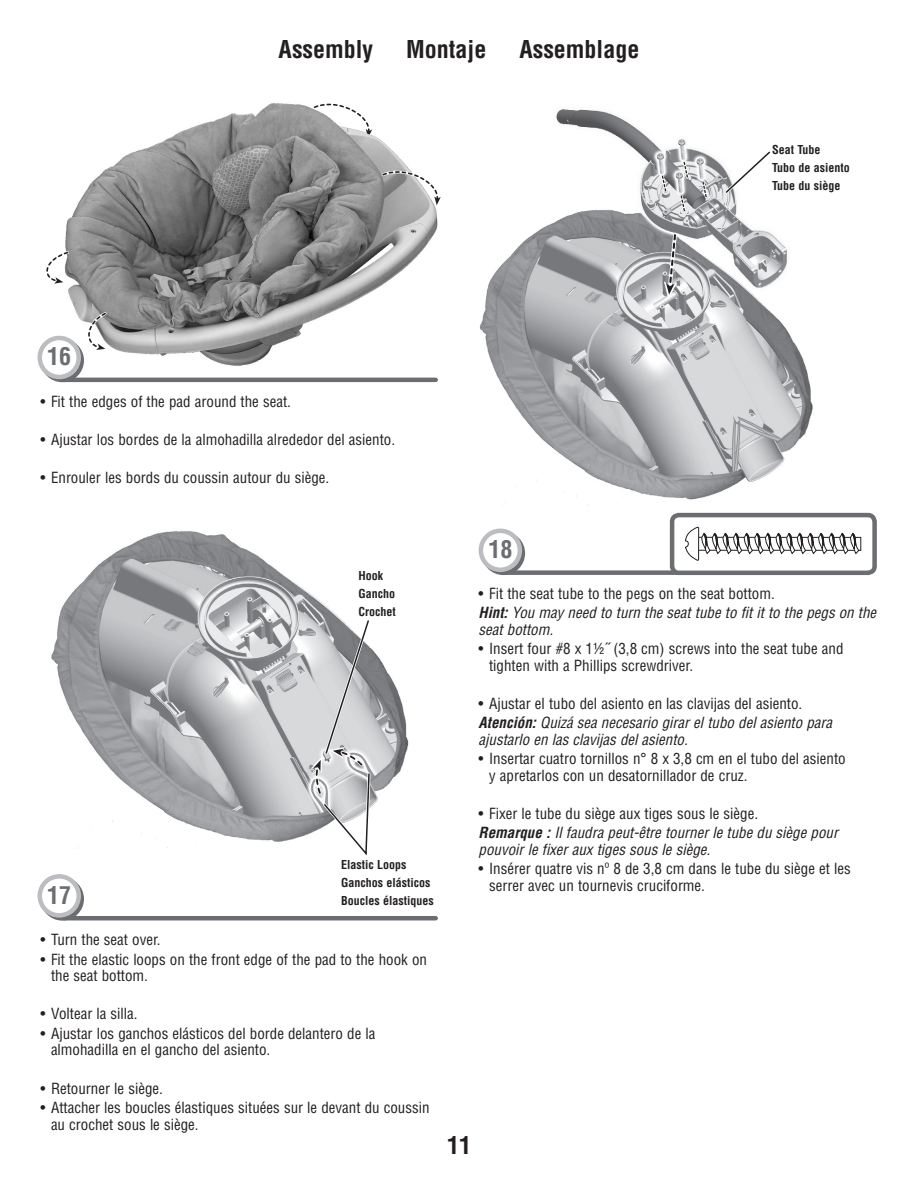
<style>
.page{position:relative;width:918px;height:1188px;background:#fff}
.page>*{position:absolute;margin:0;border:0;box-sizing:border-box;transform-origin:0 0}
.t1{font:700 condensed 24px "Helvetica LT Std";color:#231f20}
.t2{font:700 condensed 24px "Helvetica LT Std";color:#6c6d70}
.t3{font:condensed 15px/16.5px "Helvetica LT Std";color:#231f20}
.t4{font:italic condensed 15px/19.5px "Helvetica LT Std";color:#231f20}
.t5{font:700 condensed 12px/18px "Helvetica LT Std";color:#231f20}
.s1{font-style:normal}
.s2{font-weight:700}
.s3{font-weight:700;font-style:italic}
.s4{font-style:italic}
</style>
<div class="page">
<div style="left:505px;top:570px;width:354px;height:5px;background:#6c6d70"></div>
<svg style="left:484px;top:534px;width:39px;height:39px"></svg>
<div style="left:482px;top:532px;width:43px;height:43px;border:4px solid #6c6d70;border-radius:50%"></div>
<div style="left:481px;top:531px;width:39px;height:39px;background:#fff;border-radius:50%"></div>
<div style="left:479px;top:529px;width:43px;height:43px;border:4px solid #bcbdc0;border-radius:50%"></div>
<div style="left:670px;top:513px;width:207px;height:62px;border:4px solid #6c6d70;border-radius:7px"></div>
<img style="left:479px;top:109px;width:334px;height:397px">
<svg style="left:664px;top:231px;width:15px;height:68px"></svg>
<svg style="left:681px;top:159px;width:9px;height:22px"></svg>
<svg style="left:659px;top:173px;width:10px;height:22px"></svg>
<svg style="left:700px;top:179px;width:9px;height:21px"></svg>
<svg style="left:678px;top:193px;width:10px;height:21px"></svg>
<svg style="left:631px;top:349px;width:14px;height:16px"></svg>
<svg style="left:711px;top:302px;width:15px;height:5px"></svg>
<svg style="left:732px;top:417px;width:49px;height:55px;background:#bebfc2"></svg>
<svg style="left:685px;top:527px;width:174px;height:48px"></svg>
<svg style="left:722px;top:148px;width:52px;height:48px"></svg>
<img style="left:60px;top:103px;width:378px;height:266px">
<svg style="left:311px;top:103px;width:63px;height:38px"></svg>
<svg style="left:379px;top:165px;width:62px;height:44px"></svg>
<svg style="left:84px;top:310px;width:25px;height:41px"></svg>
<svg style="left:46px;top:249px;width:25px;height:36px"></svg>
<img style="left:51px;top:531px;width:358px;height:318px">
<svg style="left:213px;top:681px;width:15px;height:17px"></svg>
<hr style="left:64px;top:378px;width:372px;height:4px;background:#6c6d70">
<svg style="left:43px;top:341px;width:39px;height:39px"></svg>
<div style="left:40px;top:339px;width:44px;height:43px;border:4px solid #6c6d70;border-radius:50%"></div>
<div style="left:40px;top:338px;width:39px;height:39px;background:#fff;border-radius:50%"></div>
<div style="left:38px;top:336px;width:43px;height:43px;border:4px solid #bcbdc0;border-radius:50%"></div>
<hr style="left:64px;top:916px;width:372px;height:4px;background:#6c6d70">
<svg style="left:43px;top:879px;width:39px;height:39px"></svg>
<div style="left:40px;top:877px;width:44px;height:44px;border:4px solid #6c6d70;border-radius:50%"></div>
<div style="left:40px;top:876px;width:39px;height:39px;background:#fff;border-radius:50%"></div>
<div style="left:38px;top:874px;width:43px;height:44px;border:4px solid #bcbdc0;border-radius:50%"></div>
<svg style="left:299px;top:617px;width:78px;height:239px"></svg>
<h1 class="t2" style="left:47px;top:348px;width:25px">16</h1>
<h1 class="t1" style="left:279px;top:41px;width:96px">Assembly</h1>
<h1 class="t1" style="left:406px;top:41px;width:82px">Montaje</h1>
<h1 class="t1" style="left:519px;top:41px;width:121px">Assemblage</h1>
<p class="t3" style="left:40px;top:395px;width:252px">• Fit the edges of the pad around the seat.</p>
<p class="t3" style="left:40px;top:433px;width:356px">• Ajustar los bordes de la almohadilla alrededor del asiento.</p>
<p class="t3" style="left:40px;top:471px;width:290px">• Enrouler les bords du coussin autour du siège.</p>
<p class="t5" style="left:772px;top:142px;width:79px">Seat Tube<br>Tubo de asiento<br>Tube du siège</p>
<h1 class="t2" style="left:47px;top:886px;width:25px">17</h1>
<p class="t5" style="left:358px;top:567px;width:39px">Hook<br>Gancho<br>Crochet</p>
<p class="t5" style="left:341px;top:857px;width:94px">Elastic Loops<br>Ganchos elásticos<br>Boucles élastiques</p>
<p class="t3" style="left:40px;top:933px;width:122px">• Turn the seat over.</p>
<p class="t3" style="left:51px;top:952px;width:378px;text-indent:-10px">• Fit the elastic loops on the front edge of the pad to the hook on the seat bottom.</p>
<p class="t3" style="left:40px;top:1007px;width:99px">• Voltear la silla.</p>
<p class="t3" style="left:51px;top:1027px;width:326px;text-indent:-10px">• Ajustar los ganchos elásticos del borde delantero de la almohadilla en el gancho del asiento.</p>
<p class="t3" style="left:40px;top:1081px;width:124px">• Retourner le siège.</p>
<p class="t3" style="left:51px;top:1101px;width:380px;text-indent:-10px">• Attacher les boucles élastiques situées sur le devant du coussin au crochet sous le siège.</p>
<h1 class="t2" style="left:488px;top:541px;width:25px">18</h1>
<p class="t4" style="left:479px;top:585px;width:399px"><span class="s1">• Fit the seat tube to the pegs on the seat bottom.<br></span><span class="s2">Hint:</span> You may need to turn the seat tube to fit it to the pegs on the</p>
<p class="t4" style="left:479px;top:621px;width:76px">seat bottom.</p>
<p class="t3" style="left:489px;top:642px;width:356px;text-indent:-10px">• Insert four #8 x 1½˝ (3,8 cm) screws into the seat tube and tighten with a Phillips screwdriver.</p>
<p class="t3" style="left:479px;top:695px;width:355px;line-height:19.5px">• Ajustar el tubo del asiento en las clavijas del asiento.<br><span class="s3">Atención:</span> <span class="s4">Quizá sea necesario girar el tubo del asiento para</span></p>
<p class="t4" style="left:479px;top:731px;width:211px">ajustarlo en las clavijas del asiento.</p>
<p class="t3" style="left:489px;top:752px;width:358px;text-indent:-10px">• Insertar cuatro tornillos n° 8 x 3,8 cm en el tubo del asiento y apretarlos con un desatornillador de cruz.</p>
<p class="t4" style="left:479px;top:805px;width:361px"><span class="s1">• Fixer le tube du siège aux tiges sous le siège.<br></span><span class="s2">Remarque :</span> Il faudra peut-être tourner le tube du siège pour</p>
<p class="t4" style="left:479px;top:841px;width:233px">pouvoir le fixer aux tiges sous le siège.</p>
<p class="t3" style="left:489px;top:862px;width:363px;text-indent:-10px">• Insérer quatre vis nº 8 de 3,8 cm dans le tube du siège et les serrer avec un tournevis cruciforme.</p>
<h1 class="t1" style="left:447px;top:1137px;width:25px">11</h1>
</div>
